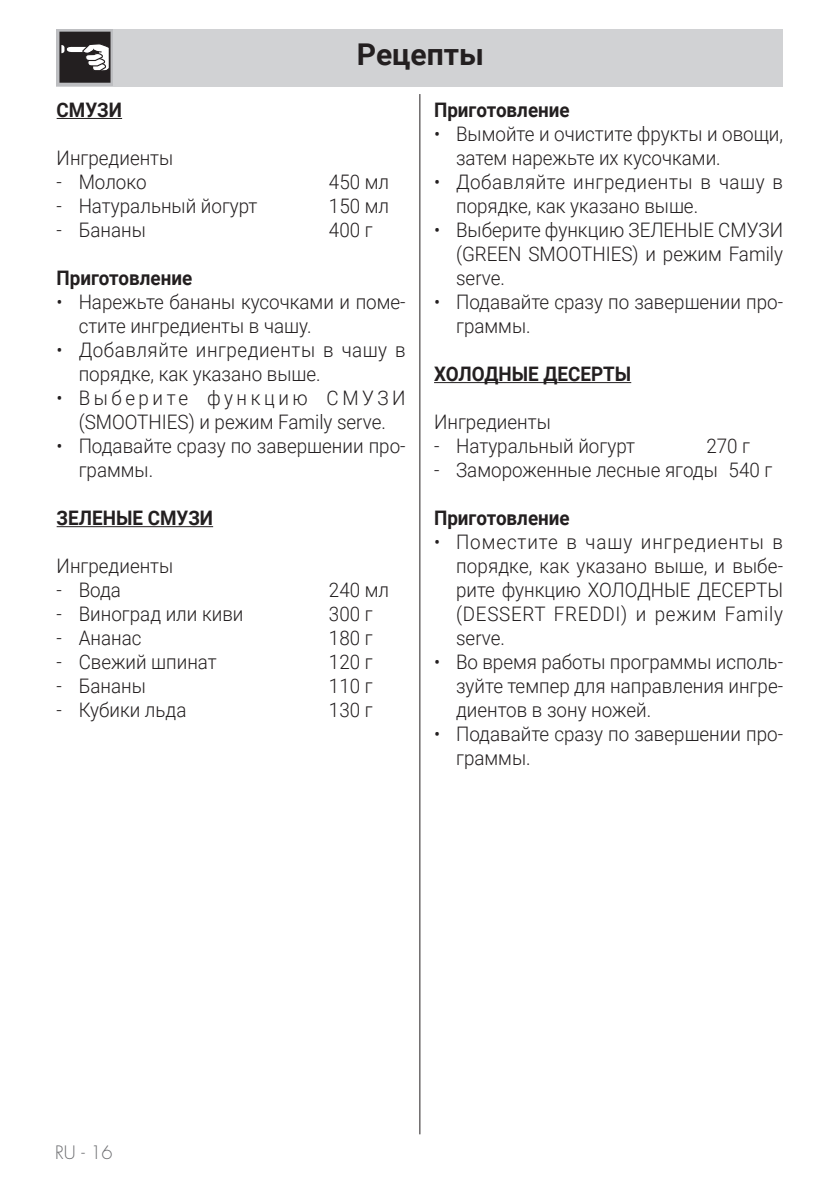
<style>
.page{position:relative;width:840px;height:1192px;background:#fff}
.page>*{position:absolute;margin:0;border:0;box-sizing:border-box;transform-origin:0 0}
.Testo{font:700 30px "Roboto";color:#231f20}
.testo_tab{font:300 20px/24px "Roboto";color:#231f20;scale:.94 1}
.testo_tab-2{font:300 20px/24px "Roboto";letter-spacing:.03em;color:#231f20;scale:.94 1}
.testo_tab-3{font:700 20px "Roboto";color:#231f20;scale:.94 1}
.t1{font:300 18px "Futura Std";color:#6c6d70}
</style>
<div class="page">
<hr style="left:419px;top:94px;width:1px;height:1040px;background:#231f20">
<div style="left:57px;top:29px;width:725px;height:58px;background:#d1d2d4"></div>
<svg style="left:57px;top:29px;width:56px;height:56px"></svg>
<svg style="left:59px;top:32px;width:51px;height:51px;background:#4f4c4d"></svg>
<hr style="left:57px;top:118px;width:65px;height:1px;background:#231f20">
<hr style="left:57px;top:526px;width:156px;height:1px;background:#231f20">
<hr style="left:434px;top:382px;width:197px;height:1px;background:#231f20">
<p class="Testo" style="left:356px;top:34px;width:129px">Рецепты</p>
<p class="testo_tab-3" style="left:57px;top:96px;width:71px">СМУЗИ</p>
<p class="testo_tab" style="left:57px;top:145px;width:126px">Ингредиенты</p>
<p class="testo_tab" style="left:57px;top:169px;width:97px">- Молоко</p>
<p class="testo_tab" style="left:329px;top:169px;width:65px">450 мл</p>
<p class="testo_tab" style="left:57px;top:193px;width:215px">- Натуральный йогурт</p>
<p class="testo_tab" style="left:329px;top:193px;width:65px">150 мл</p>
<p class="testo_tab" style="left:57px;top:217px;width:96px">- Бананы</p>
<p class="testo_tab" style="left:329px;top:217px;width:48px">400 г</p>
<p class="testo_tab-3" style="left:57px;top:264px;width:146px">Приготовление</p>
<p class="testo_tab" style="left:79px;top:289px;width:349px;text-indent:-22px">• Нарежьте бананы кусочками и поме&shy;стите ингредиенты в чашу.</p>
<p class="testo_tab-2" style="left:79px;top:337px;width:349px;text-indent:-22px">• Добавляйте ингредиенты в чашу в порядке, как указано выше.</p>
<p class="testo_tab" style="left:57px;top:385px;width:372px;text-align:center">• Выберите функцию СМУЗИ (SMOOTHIES) и режим Family serve.</p>
<p class="testo_tab" style="left:79px;top:433px;width:349px;text-indent:-22px">• Подавайте сразу по завершении про&shy;граммы.</p>
<p class="testo_tab-3" style="left:57px;top:504px;width:168px">ЗЕЛЕНЫЕ СМУЗИ</p>
<p class="testo_tab" style="left:57px;top:553px;width:126px">Ингредиенты</p>
<p class="testo_tab" style="left:57px;top:577px;width:70px">- Вода</p>
<p class="testo_tab" style="left:329px;top:577px;width:65px">240 мл</p>
<p class="testo_tab" style="left:57px;top:601px;width:200px">- Виноград или киви</p>
<p class="testo_tab" style="left:329px;top:601px;width:48px">300 г</p>
<p class="testo_tab" style="left:57px;top:625px;width:92px">- Ананас</p>
<p class="testo_tab" style="left:329px;top:625px;width:48px">180 г</p>
<p class="testo_tab" style="left:57px;top:649px;width:172px">- Свежий шпинат</p>
<p class="testo_tab" style="left:329px;top:649px;width:48px">120 г</p>
<p class="testo_tab" style="left:57px;top:673px;width:96px">- Бананы</p>
<p class="testo_tab" style="left:329px;top:673px;width:48px">110 г</p>
<p class="testo_tab" style="left:57px;top:697px;width:139px">- Кубики льда</p>
<p class="testo_tab" style="left:329px;top:697px;width:48px">130 г</p>
<p class="testo_tab-3" style="left:434px;top:96px;width:146px">Приготовление</p>
<p class="testo_tab" style="left:456px;top:121px;width:349px;text-indent:-22px">• Вымойте и очистите фрукты и овощи, затем нарежьте их кусочками.</p>
<p class="testo_tab-2" style="left:456px;top:169px;width:349px;text-indent:-22px">• Добавляйте ингредиенты в чашу в порядке, как указано выше.</p>
<p class="testo_tab" style="left:456px;top:217px;width:349px;text-align:justify;text-indent:-22px">• Выберите функцию ЗЕЛЕНЫЕ СМУЗИ (GREEN SMOOTHIES) и режим Family serve.</p>
<p class="testo_tab" style="left:456px;top:289px;width:349px;text-indent:-22px">• Подавайте сразу по завершении про&shy;граммы.</p>
<p class="testo_tab-3" style="left:434px;top:360px;width:211px">ХОЛОДНЫЕ ДЕСЕРТЫ</p>
<p class="testo_tab" style="left:434px;top:409px;width:126px">Ингредиенты</p>
<p class="testo_tab" style="left:434px;top:433px;width:215px">- Натуральный йогурт</p>
<p class="testo_tab" style="left:706px;top:433px;width:48px">270 г</p>
<p class="testo_tab" style="left:434px;top:457px;width:361px">- Замороженные лесные ягоды 540 г</p>
<p class="testo_tab-3" style="left:434px;top:504px;width:146px">Приготовление</p>
<p class="testo_tab" style="left:456px;top:529px;width:349px;text-align:justify;text-indent:-22px">• Поместите в чашу ингредиенты в порядке, как указано выше, и выбе&shy;рите функцию ХОЛОДНЫЕ ДЕСЕРТЫ (DESSERT FREDDI) и режим Family serve.</p>
<p class="testo_tab" style="left:456px;top:649px;width:349px;text-align:justify;text-indent:-22px">• Во время работы программы исполь&shy;зуйте темпер для направления ингре&shy;диентов в зону ножей.</p>
<p class="testo_tab" style="left:456px;top:721px;width:349px;text-indent:-22px">• Подавайте сразу по завершении про&shy;граммы.</p>
<p class="t1" style="left:55px;top:1141px;width:59px">RU - 16</p>
</div>
